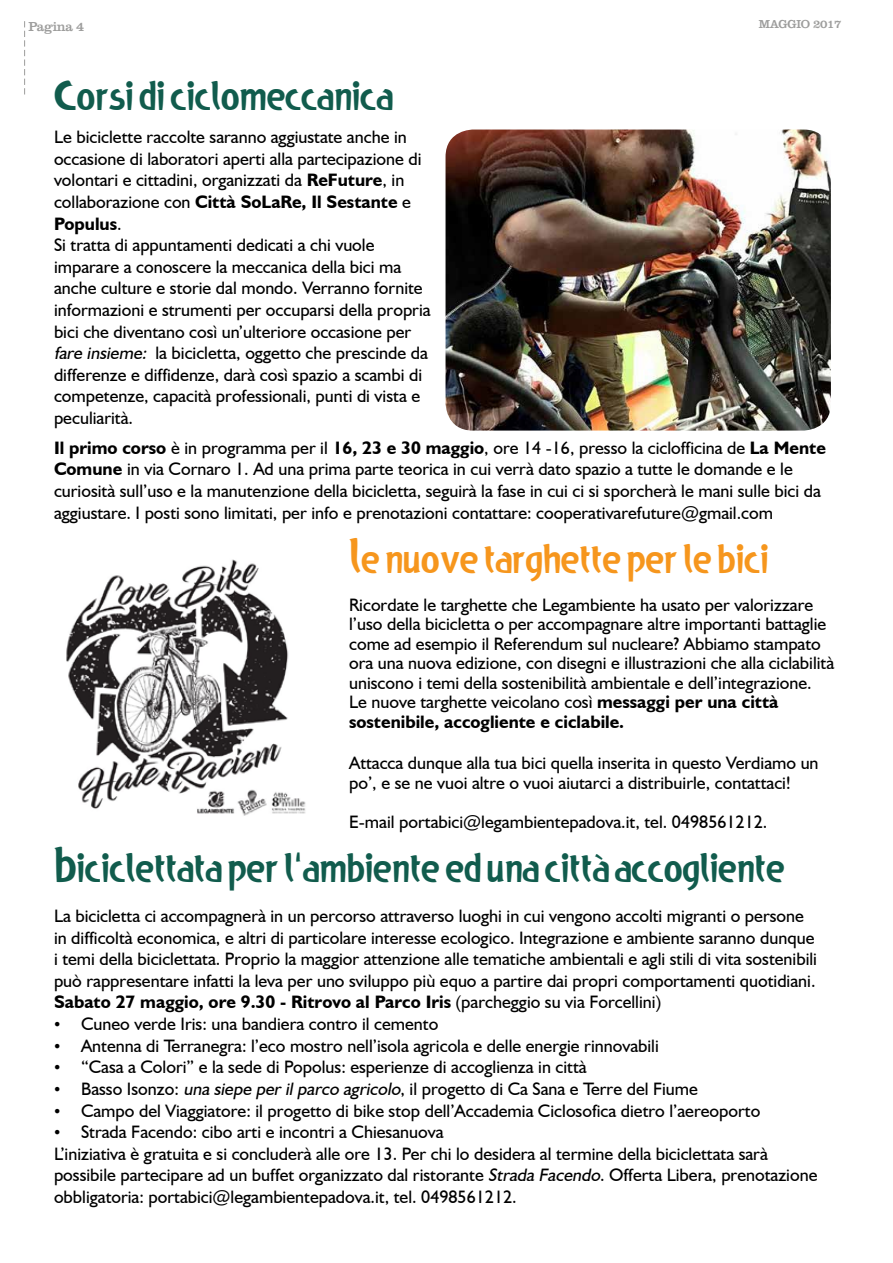
<style>
.page{position:relative;width:893px;height:1263px;background:#fff}
.page>*{position:absolute;margin:0;border:0;box-sizing:border-box;transform-origin:0 0}
.t1{font:42px "Legambiente Next";color:#115c4d}
.t2{font:42px "Legambiente Next";color:#f6961d}
.t3{font:18px/21.6px "Humanist 521 BT";color:#000}
.t4{font:13.5px "Clarendon LT Std";letter-spacing:-.03em;color:#9d9d9c}
.t5{font:12px "Clarendon LT Std";letter-spacing:-.03em;color:#9d9d9c}
.s1{font-weight:700}
.s2{font-style:italic}
.s3{font-family:"Times New Roman"}
</style>
<div class="page">
<svg style="left:24px;top:21px;width:1px;height:74px"></svg>
<img style="left:66px;top:559px;width:240px;height:257px">
<img style="left:446px;top:130px;width:385px;height:301px">
<p class="t4" style="left:28px;top:19px;width:58px">Pagina 4</p>
<p class="t5" style="left:759px;top:17px;width:84px">MAGGIO 2017</p>
<h1 class="t1" style="left:54px;top:69px;width:340px">Corsi di ciclomeccanica</h1>
<p class="t3" style="left:54px;top:126px;width:378px">Le biciclette raccolte saranno aggiustate anche in occasione di laboratori aperti alla partecipazione di volontari e cittadini, organizzati da <span class="s1">ReFuture</span>, in collaborazione con <span class="s1">Città SoLaRe, Il Sestante</span> e <span class="s1">Populus</span>.<br>Si tratta di appuntamenti dedicati a chi vuole imparare a conoscere la meccanica della bici ma anche culture e storie dal mondo. Verranno fornite informazioni e strumenti per occuparsi della propria bici che diventano così un’ulteriore occasione per <span class="s2">fare insieme:</span> la bicicletta, oggetto che prescinde da differenze e diffidenze, darà così spazio a scambi di competenze, capacità professionali, punti di vista e peculiarità.</p>
<p class="t3" style="left:54px;top:436px;width:773px"><span class="s1">Il primo corso</span> è in programma per il <span class="s1">16, 23 e 30 maggio</span>, ore 14 -16, presso la ciclofficina de <span class="s1">La Mente Comune</span> in via Cornaro 1. Ad una prima parte teorica in cui verrà dato spazio a tutte le domande e le curiosità sull’uso e la manutenzione della bicicletta, seguirà la fase in cui ci si sporcherà le mani sulle bici da aggiustare. I posti sono limitati, per info e prenotazioni contattare: cooperativarefuture@gmail.com</p>
<h1 class="t2" style="left:349px;top:532px;width:421px">Le nuove targhette per le bici</h1>
<p class="t3" style="left:349px;top:595px;width:487px;line-height:19.5px">Ricordate le targhette che Legambiente ha usato per valorizzare l’uso della bicicletta o per accompagnare altre importanti battaglie come ad esempio il Referendum sul nucleare? Abbiamo stampato ora una nuova edizione, con disegni e illustrazioni che alla ciclabilità uniscono i temi della sostenibilità ambientale e dell’integrazione.<br>Le nuove targhette veicolano così <span class="s1">messaggi per una città sostenibile, accogliente e ciclabile.</span></p>
<p class="t3" style="left:349px;top:753px;width:471px;line-height:19.5px">Attacca dunque alla tua bici quella inserita in questo Verdiamo un po’, e se ne vuoi altre o vuoi aiutarci a distribuirle, contattaci!</p>
<p class="t3" style="left:349px;top:810px;width:420px">E-mail portabici@legambientepadova.it, tel. 0498561212.</p>
<h1 class="t1" style="left:54px;top:841px;width:732px">Biciclettata per l’ambiente ed una città accogliente</h1>
<p class="t3" style="left:54px;top:905px;width:765px">La bicicletta ci accompagnerà in un percorso attraverso luoghi in cui vengono accolti migranti o persone in difficoltà economica, e altri di particolare interesse ecologico. Integrazione e ambiente saranno dunque i temi della biciclettata. Proprio la maggior attenzione alle tematiche ambientali e agli stili di vita sostenibili può rappresentare infatti la leva per uno sviluppo più equo a partire dai propri comportamenti quotidiani.<br><span class="s1">Sabato 27 maggio, ore 9.30 - Ritrovo al Parco Iris</span> (parcheggio su via Forcellini)</p>
<p class="t3" style="left:54px;top:1013px;width:386px"><span class="s3">•</span> Cuneo verde Iris: una bandiera contro il cemento</p>
<p class="t3" style="left:54px;top:1034px;width:606px"><span class="s3">•</span> Antenna di Terranegra: l’eco mostro nell’isola agricola e delle energie rinnovabili</p>
<p class="t3" style="left:54px;top:1056px;width:534px"><span class="s3">•</span> “Casa a Colori” e la sede di Popolus: esperienze di accoglienza in città</p>
<p class="t3" style="left:54px;top:1077px;width:645px"><span class="s3">•</span> Basso Isonzo: <span class="s2">una siepe perilparco agricolo</span>, il progetto di Ca Sana e Terre del Fiume</p>
<p class="t3" style="left:54px;top:1099px;width:708px"><span class="s3">•</span> Campo del Viaggiatore: il progetto di bike stop dell’Accademia Ciclosofica dietro l’aereoporto</p>
<p class="t3" style="left:54px;top:1121px;width:765px"><span class="s3">•</span> Strada Facendo: cibo arti e incontri a Chiesanuova<br>L’iniziativa è gratuita e si concluderà alle ore 13. Per chi lo desidera al termine della biciclettata sarà possibile partecipare ad un buffet organizzato dal ristorante <span class="s2">Strada Facendo</span>. Offerta Libera, prenotazione obbligatoria: portabici@legambientepadova.it, tel. 0498561212.</p>
</div>
